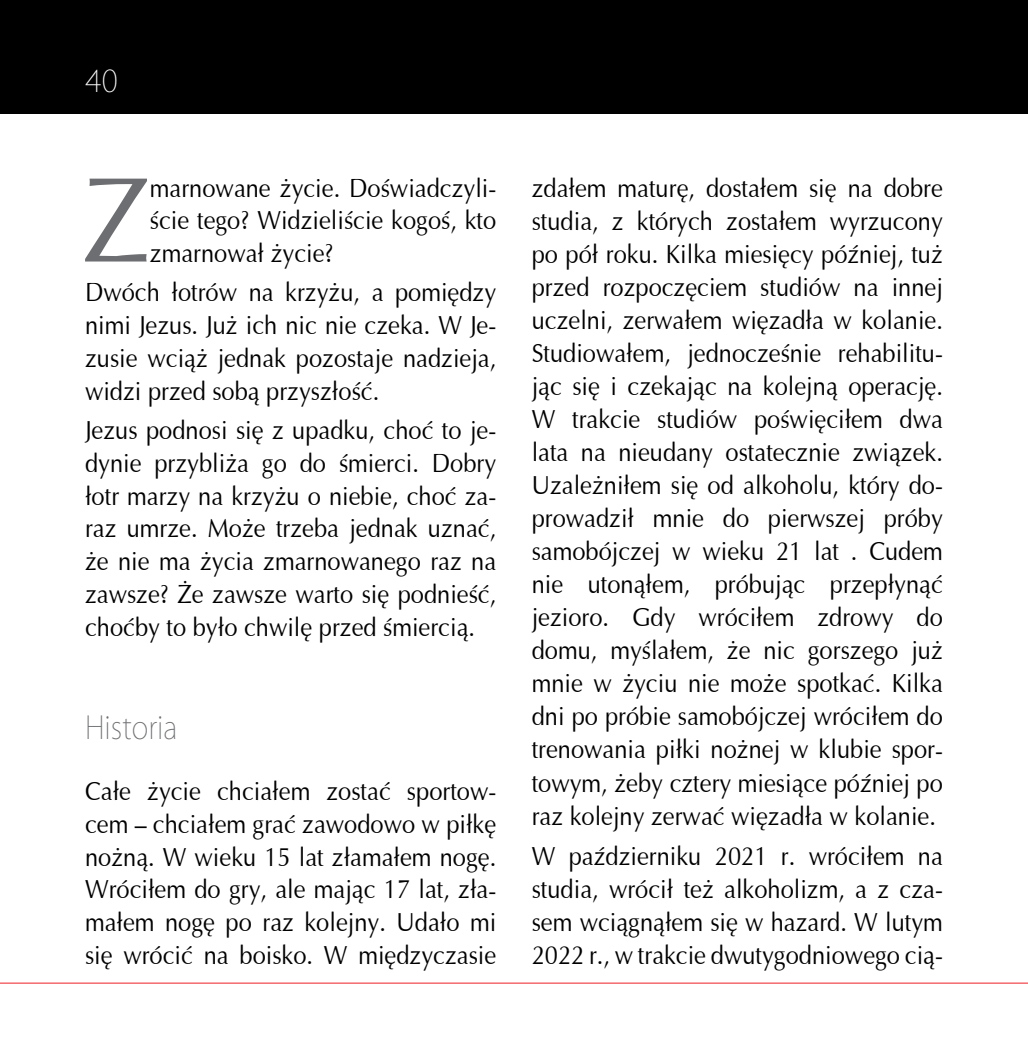
<style>
.page{position:relative;width:1028px;height:1049px;background:#fff}
.page>*{position:absolute;margin:0;border:0;box-sizing:border-box;transform-origin:0 0}
.t1{font:121.5px "Ottawa";color:#6d6e71;scale:.9 1}
.t2{font:200 31.25px "Koz Go Pr 6 N";color:#6d6e71;scale:.9 1}
.t3{font:200 30px "Koz Go Pr 6 N";color:#fff}
.t4{font:26.25px/33px "Ottawa";color:#000;text-align:justify;scale:.9 1}
</style>
<div class="page">
<div style="left:0;top:0;width:1028px;height:113px;background:#000"></div>
<hr style="left:0;top:983px;width:1028px;height:1px;background:#ed1d24">
<p class="t3" style="left:86px;top:64px;width:34px">40</p>
<h1 class="t1" style="left:83px;top:147px;width:76px">Z</h1>
<p class="t4" style="left:150px;top:171px;width:386px">marnowane życie. Doświadczyli&shy;ście tego? Widzieliście kogoś, kto zmarnował życie?</p>
<p class="t4" style="left:85px;top:276px;width:458px">Dwóch łotrów na krzyżu, a pomiędzy nimi Jezus. Już ich nic nie czeka. W Je&shy;zusie wciąż jednak pozostaje nadzieja, widzi przed sobą przyszłość.</p>
<p class="t4" style="left:85px;top:414px;width:458px">Jezus podnosi się z upadku, choć to je&shy;dynie przybliża go do śmierci. Dobry łotr marzy na krzyżu o niebie, choć za&shy;raz umrze. Może trzeba jednak uznać, że nie ma życia zmarnowanego raz na zawsze? Że zawsze warto się podnieść, choćby to było chwilę przed śmiercią.</p>
<p class="t2" style="left:85px;top:710px;width:104px">Historia</p>
<p class="t4" style="left:85px;top:775px;width:458px">Całe życie chciałem zostać sportow&shy;cem – chciałem grać zawodowo w piłkę nożną. W wieku 15 lat złamałem nogę.<br>Wróciłem do gry, ale mając 17 lat, zła&shy;małem nogę po raz kolejny. Udało mi się wrócić na boisko. W międzyczasie</p>
<p class="t4" style="left:531px;top:171px;width:458px">zdałem maturę, dostałem się na dobre studia, z których zostałem wyrzucony po pół roku. Kilka miesięcy później, tuż przed rozpoczęciem studiów na innej uczelni, zerwałem więzadła w kolanie.<br>Studiowałem, jednocześnie rehabilitu&shy;jąc się i czekając na kolejną operację.<br>W trakcie studiów poświęciłem dwa lata na nieudany ostatecznie związek.<br>Uzależniłem się od alkoholu, który do&shy;prowadził mnie do pierwszej próby samobójczej w wieku 21 lat . Cudem nie utonąłem, próbując przepłynąć jezioro. Gdy wróciłem zdrowy do domu, myślałem, że nic gorszego już mnie w życiu nie może spotkać. Kilka dni po próbie samobójczej wróciłem do trenowania piłki nożnej w klubie spor&shy;towym, żeby cztery miesiące później po raz kolejny zerwać więzadła w kolanie.</p>
<p class="t4" style="left:531px;top:839px;width:458px">W październiku 2021 r. wróciłem na studia, wrócił też alkoholizm, a z cza&shy;sem wciągnąłem się w hazard. W lutym 2022 r., w trakcie dwutygodniowego cią-</p>
</div>
